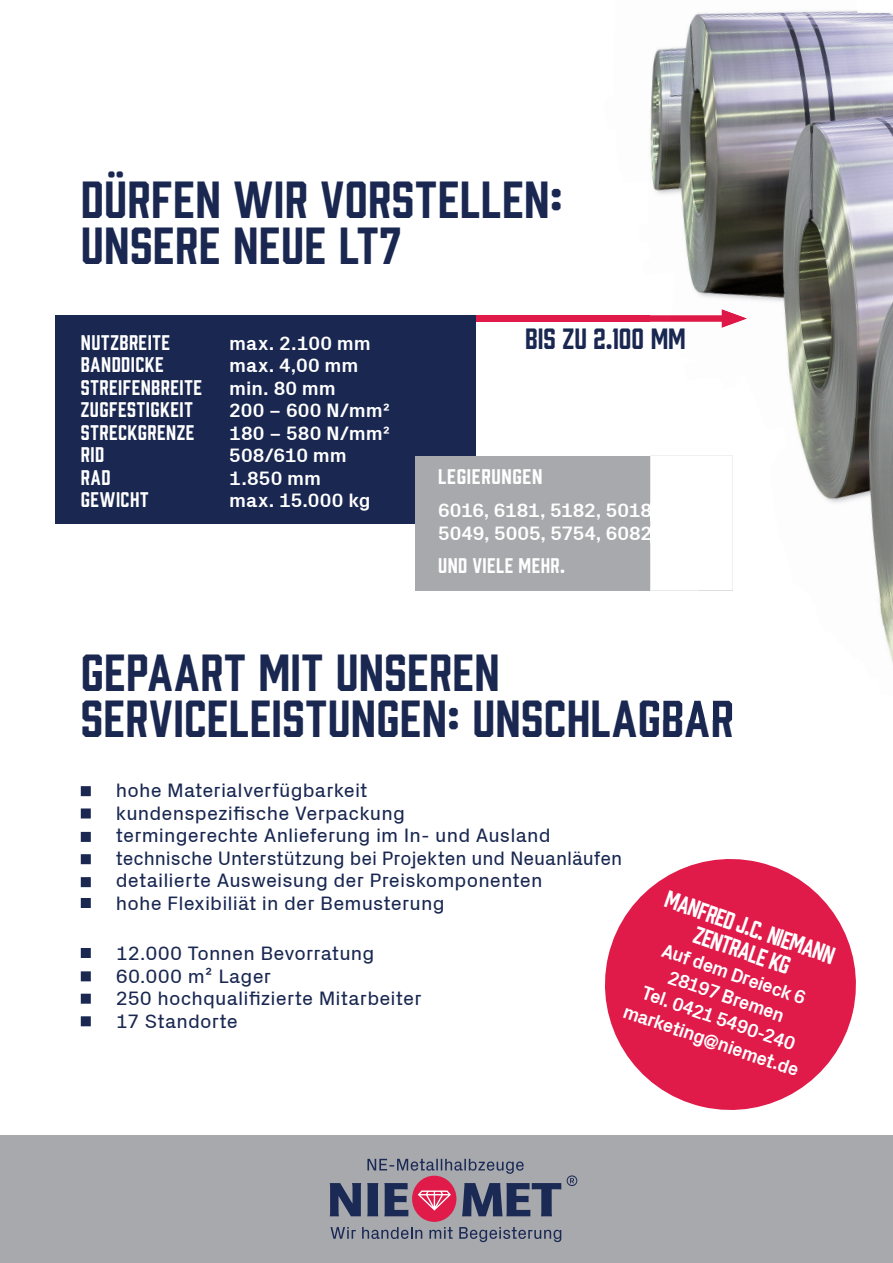
<style>
.page{position:relative;width:893px;height:1263px;background:#fff}
.page>*{position:absolute;margin:0;border:0;box-sizing:border-box;transform-origin:0 0}
.t1{font:48px/46.5px "Prohibition";letter-spacing:.01em;color:#192751}
.t2{font:27px "Prohibition";color:#192751}
.t3{font:22.5px/24px "Prohibition";color:#fff;text-align:center;scale:.96 1}
.t4{font:19.5px/22.5px "Px Grotesk";letter-spacing:.005em;color:#192751}
.t5{font:700 19.5px/22.5px "Px Grotesk";color:#fff}
.t6{font:19.5px "Prohibition";letter-spacing:.025em;color:#fff}
.t7{font:700 19.5px/23.4px "Px Grotesk";color:#fff;text-align:center;scale:.96 1}
.s1{font-family:"Helvetica Neue"}
</style>
<div class="page">
<div style="left:0;top:1136px;width:893px;height:127px;background:#a8a9ad"></div>
<div style="left:196px;top:315px;width:536px;height:6px;background:#e01a49"></div>
<div style="left:55px;top:315px;width:421px;height:209px;background:#192751"></div>
<div style="left:415px;top:456px;width:318px;height:134px;background:#a8a9ad"></div>
<div style="left:81px;top:786px;width:10px;height:10px;background:#192751;border:2px solid #192751"></div>
<div style="left:81px;top:808px;width:10px;height:10px;background:#192751;border:2px solid #192751"></div>
<div style="left:81px;top:832px;width:10px;height:10px;background:#192751;border:2px solid #192751"></div>
<div style="left:81px;top:854px;width:10px;height:10px;background:#192751;border:2px solid #192751"></div>
<div style="left:81px;top:877px;width:10px;height:10px;background:#192751;border:2px solid #192751"></div>
<div style="left:81px;top:898px;width:10px;height:10px;background:#192751;border:2px solid #192751"></div>
<div style="left:81px;top:948px;width:10px;height:10px;background:#192751;border:2px solid #192751"></div>
<div style="left:81px;top:971px;width:10px;height:10px;background:#192751;border:2px solid #192751"></div>
<div style="left:81px;top:994px;width:10px;height:10px;background:#192751;border:2px solid #192751"></div>
<div style="left:81px;top:1016px;width:10px;height:10px;background:#192751;border:2px solid #192751"></div>
<img style="left:650px;top:590px;width:49px;height:111px">
<div style="left:650px;top:456px;width:83px;height:134px;background:#fff"></div>
<img style="left:650px;top:504px;width:29px;height:16px">
<img style="left:650px;top:526px;width:57px;height:16px">
<img style="left:650px;top:701px;width:82px;height:18px">
<img style="left:650px;top:10px;width:243px;height:343px">
<img style="left:787px;top:353px;width:106px;height:53px">
<img style="left:794px;top:406px;width:99px;height:48px">
<img style="left:804px;top:454px;width:89px;height:140px">
<img style="left:879px;top:594px;width:14px;height:69px">
<img style="left:671px;top:321px;width:22px;height:32px">
<img style="left:722px;top:309px;width:25px;height:19px">
<svg style="left:605px;top:859px;width:251px;height:251px;fill:#e01a49"></svg>
<div style="left:412px;top:1176px;width:44px;height:46px;background:#e01a49;border-radius:50%"></div>
<svg style="left:418px;top:1190px;width:33px;height:20px"></svg>
<svg style="left:330px;top:1183px;width:31px;height:33px"></svg>
<svg style="left:367px;top:1183px;width:11px;height:33px"></svg>
<svg style="left:384px;top:1183px;width:24px;height:33px"></svg>
<svg style="left:462px;top:1183px;width:99px;height:33px"></svg>
<svg style="left:330px;top:1227px;width:26px;height:12px"></svg>
<svg style="left:362px;top:1227px;width:60px;height:12px"></svg>
<svg style="left:429px;top:1227px;width:24px;height:12px"></svg>
<svg style="left:459px;top:1227px;width:102px;height:15px"></svg>
<svg style="left:567px;top:1175px;width:10px;height:11px"></svg>
<svg style="left:367px;top:1159px;width:157px;height:15px"></svg>
<h1 class="t1" style="left:81px;top:173px;width:483px">DÜRFEN WIR VORSTELLEN:<br>UNSERE NEUE LT7</h1>
<p class="t6" style="left:81px;top:329px;width:91px">NUTZBREITE</p>
<p class="t5" style="left:229px;top:331px;width:143px">max. 2.100 mm</p>
<p class="t6" style="left:81px;top:351px;width:84px">BANDDICKE</p>
<p class="t5" style="left:229px;top:353px;width:131px">max. 4,00 mm</p>
<p class="t6" style="left:81px;top:374px;width:123px">STREIFENBREITE</p>
<p class="t5" style="left:229px;top:376px;width:108px">min. 80 mm</p>
<p class="t6" style="left:81px;top:396px;width:113px">ZUGFESTIGKEIT</p>
<p class="t5" style="left:229px;top:398px;width:163px">200 – 600 N/mm²</p>
<p class="t6" style="left:81px;top:419px;width:115px">STRECKGRENZE</p>
<p class="t5" style="left:229px;top:421px;width:163px">180 – 580 N/mm²</p>
<p class="t6" style="left:81px;top:441px;width:25px">RID</p>
<p class="t5" style="left:229px;top:444px;width:119px">508/610 mm</p>
<p class="t6" style="left:81px;top:464px;width:31px">RAD</p>
<p class="t5" style="left:229px;top:466px;width:93px">1.850 mm</p>
<p class="t6" style="left:81px;top:486px;width:69px">GEWICHT</p>
<p class="t5" style="left:229px;top:489px;width:143px">max. 15.000 kg</p>
<h2 class="t2" style="left:525px;top:320px;width:162px">BIS ZU 2.100 MM</h2>
<p class="t6" style="left:438px;top:463px;width:106px">LEGIERUNGEN</p>
<p class="t5" style="left:438px;top:499px;width:272px">6016, 6181, 5182, 5018 IK,<br>5049, 5005, 5754, 6082, 1050</p>
<p class="t6" style="left:438px;top:552px;width:128px">UND VIELE MEHR.</p>
<h1 class="t1" style="left:81px;top:646px;width:654px">GEPAART MIT UNSEREN<br>SERVICELEISTUNGEN: UNSCHLAGBAR</h1>
<p class="t4" style="left:116px;top:779px;width:508px">hohe Materialverfügbarkeit<br>kundenspezifische Verpackung<br>termingerechte Anlieferung im In- und Ausland technische Unterstützung bei Projekten und Neuanläufen detailierte Ausweisung der Preiskomponenten<br>hohe Flexibiliät in der Bemusterung</p>
<p class="t3" style="left:670px;top:885px;width:187px;rotate:19deg">MANFRED J.C. NIEMANN<br>ZENTRALE KG</p>
<p class="t7" style="left:651px;top:932px;width:194px;rotate:19deg">Auf dem Dreieck 6<br>28197 Bremen<br>Tel. 0421 5490-240 marketing<span class="s1">@</span>niemet.de</p>
<p class="t4" style="left:116px;top:942px;width:307px">12.000 Tonnen Bevorratung<br>60.000 m² Lager<br>250 hochqualifizierte Mitarbeiter<br>17 Standorte</p>
</div>
